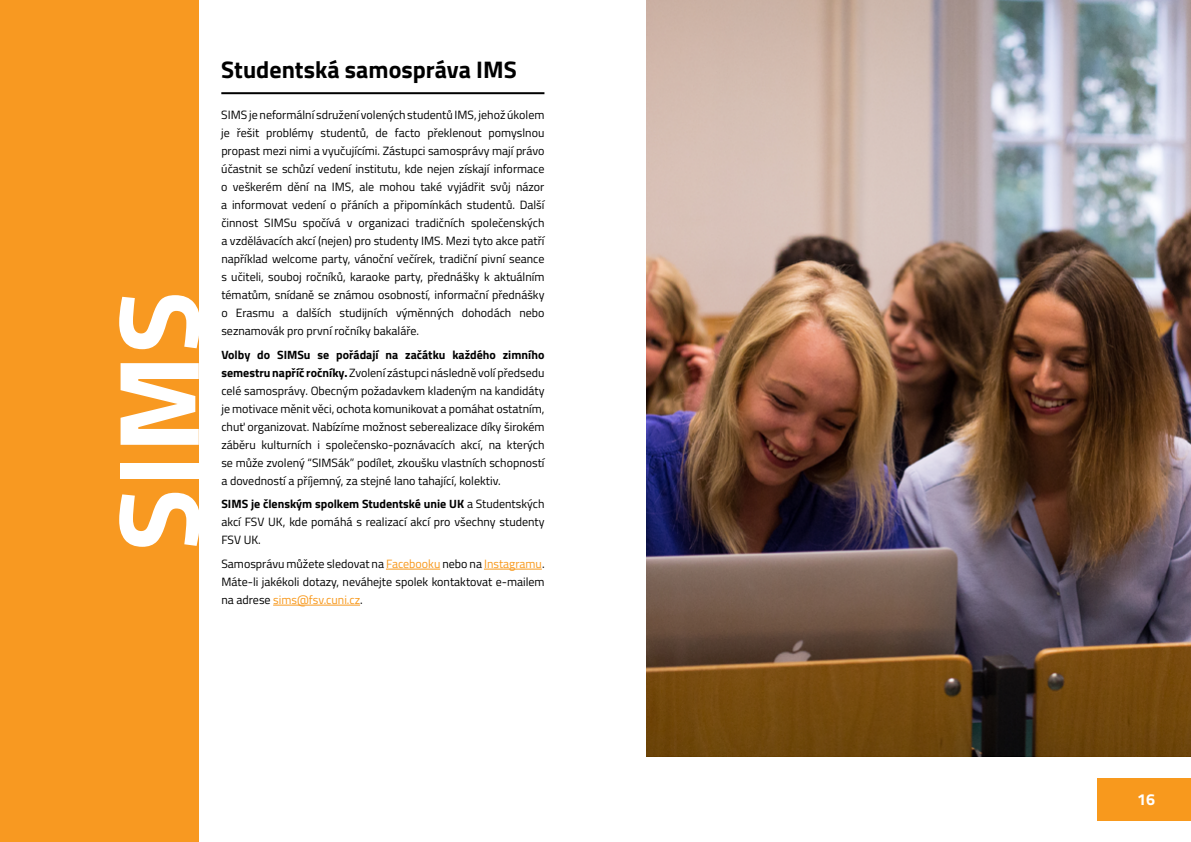
<style>
.page{position:relative;width:1191px;height:842px;background:#fff}
.page>*{position:absolute;margin:0;border:0;box-sizing:border-box;transform-origin:0 0}
.t1{font:700 115px "Titillium Web";color:#fff}
.t2{font:700 24px "Titillium Web";color:#000}
.t3{font:700 16px "Titillium Web";color:#fff}
.t4{font:12px/18px "Titillium Web";color:#000;text-align:justify}
.s1{font-weight:700}
.s2{color:#f8991d}
</style>
<div class="page">
<div style="left:1097px;top:778px;width:94px;height:43px;background:#f8991d"></div>
<hr style="left:221px;top:92px;width:323px;height:2px;background:#000">
<hr style="left:386px;top:569px;width:54px;height:1px;background:#f8991d">
<hr style="left:484px;top:569px;width:58px;height:1px;background:#f8991d">
<hr style="left:273px;top:605px;width:87px;height:1px;background:#f8991d">
<div style="left:0;top:0;width:199px;height:842px;background:#f89921"></div>
<img style="left:646px;top:0;width:545px;height:757px">
<h1 class="t1" style="left:71px;top:551px;width:262px;rotate:-90deg">SIMS</h1>
<h2 class="t2" style="left:221px;top:51px;width:297px">Studentská samospráva IMS</h2>
<p class="t4" style="left:221px;top:105px;width:325px">SIMS je neformální sdružení volených studentů IMS, jehož úkolem je řešit problémy studentů, de facto překlenout pomyslnou propast mezi nimi a vyučujícími. Zástupci samosprávy mají právo účastnit se schůzí vedení institutu, kde nejen získají informace o veškerém dění na IMS, ale mohou také vyjádřit svůj názor a informovat vedení o přáních a připomínkách studentů. Další činnost SIMSu spočívá v organizaci tradičních společenských a vzdělávacích akcí (nejen) pro studenty IMS. Mezi tyto akce patří například welcome party, vánoční večírek, tradiční pivní seance s učiteli, souboj ročníků, karaoke party, přednášky k aktuálním tématům, snídaně se známou osobností, informační přednášky o Erasmu a dalších studijních výměnných dohodách nebo seznamovák pro první ročníky bakaláře.</p>
<p class="t4" style="left:221px;top:345px;width:325px"><span class="s1">Volby do SIMSu se pořádají na začátku každého zimního semestru napříč ročníky.</span> Zvolení zástupci následně volí předsedu celé samosprávy. Obecným požadavkem kladeným na kandidáty je motivace měnit věci, ochota komunikovat a pomáhat ostatním, chuť organizovat. Nabízíme možnost seberealizace díky širokém záběru kulturních i společensko-poznávacích akcí, na kterých se může zvolený “SIMSák” podílet, zkoušku vlastních schopností a dovedností a příjemný, za stejné lano tahající, kolektiv.</p>
<p class="t4" style="left:221px;top:494px;width:325px"><span class="s1">SIMS je členským spolkem Studentské unie UK</span> a Studentských akcí FSV UK, kde pomáhá s realizací akcí pro všechny studenty FSV UK.</p>
<p class="t4" style="left:221px;top:554px;width:325px">Samosprávu můžete sledovat na <span class="s2">Facebooku</span> nebo na <span class="s2">Instagramu</span>.<br>Máte-li jakékoli dotazy, neváhejte spolek kontaktovat e-mailem na adrese <span class="s2">sims@fsv.cuni.cz</span>.</p>
<h3 class="t3" style="left:1137px;top:787px;width:19px">16</h3>
</div>
